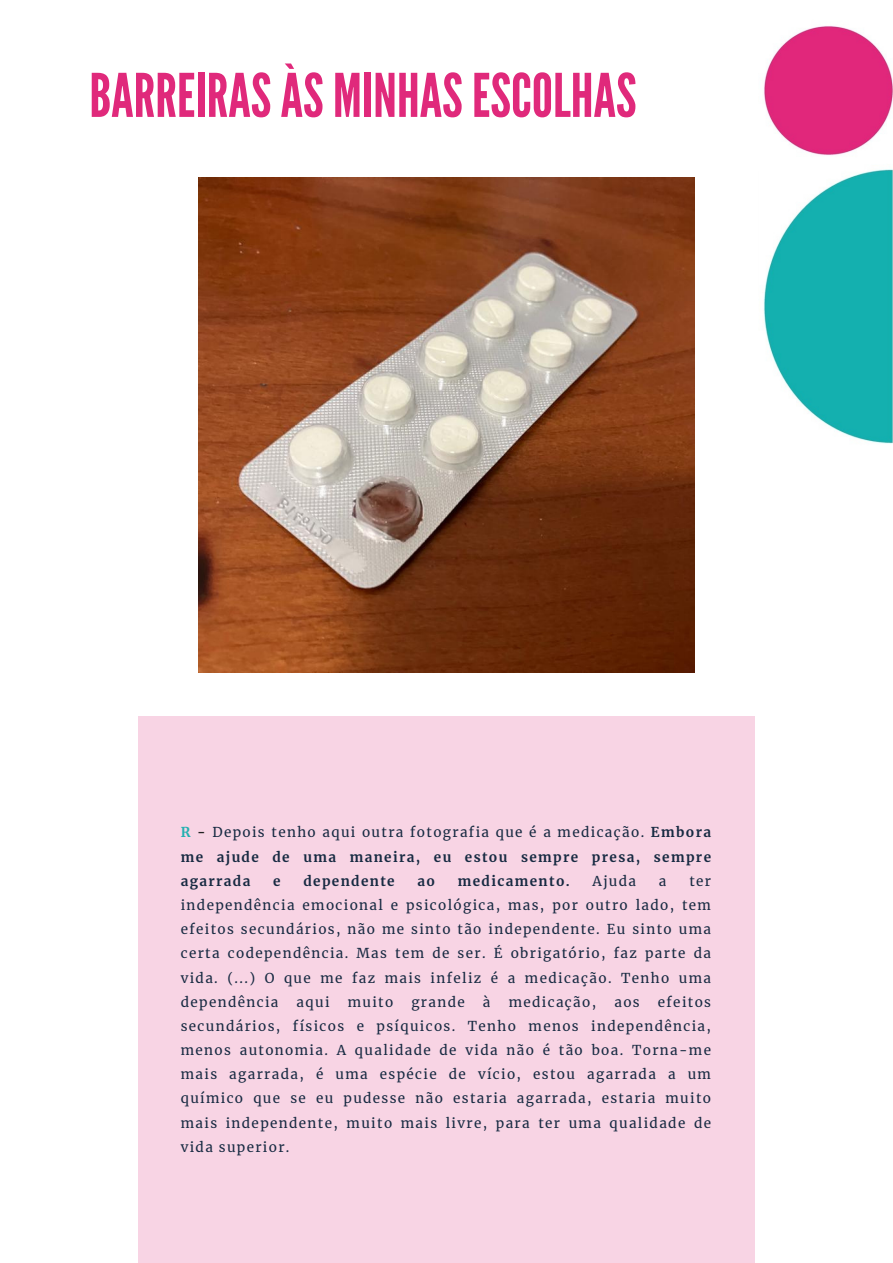
<style>
.page{position:relative;width:893px;height:1263px;background:#fff}
.page>*{position:absolute;margin:0;border:0;box-sizing:border-box;transform-origin:0 0}
.t1{font:60px "League Gothic";color:#e0297b}
.t2{font:13.5px/24.2px "Merriweather";letter-spacing:.1em;color:#172a42;text-align:justify}
.t3{font:700 13.5px/24.2px "Merriweather";letter-spacing:.1em;color:#172a42;text-align:justify}
.s1{color:#23b0b0}
.s2{color:#212121}
.s3{font-weight:400}
</style>
<div class="page">
<div style="left:138px;top:717px;width:617px;height:546px;background:#f8d4e4"></div>
<img style="left:763px;top:26px;width:130px;height:418px">
<img style="left:199px;top:177px;width:495px;height:496px">
<p class="t1" style="left:89px;top:61px;width:549px">BARREIRASÀS MINHASESCOLHAS</p>
<p class="t3" style="left:181px;top:820px;width:532px"><span class="s1">R</span> <span class="s2">-</span> <span class="s3">Depois tenho aqui outra fotografia que é a medicação.</span> Embora me ajude de uma maneira, eu estou sempre presa, sempre agarrada</p>
<p class="t3" style="left:273px;top:869px;width:9px">e</p>
<p class="t3" style="left:303px;top:869px;width:93px">dependente</p>
<p class="t3" style="left:417px;top:869px;width:19px">ao</p>
<p class="t3" style="left:458px;top:869px;width:113px">medicamento.</p>
<p class="t2" style="left:592px;top:869px;width:45px">Ajuda</p>
<p class="t2" style="left:659px;top:869px;width:9px">a</p>
<p class="t2" style="left:181px;top:869px;width:532px;text-indent:508px">ter independência emocional e psicológica, mas, por outro lado, tem efeitos secundários, não me sinto tão independente. Eu sinto uma certa codependência. Mas tem de ser. É obrigatório, faz parte da vida. (...) O que me faz mais infeliz é a medicação. Tenho uma dependência</p>
<p class="t2" style="left:297px;top:990px;width:34px">aqui</p>
<p class="t2" style="left:348px;top:990px;width:47px">muito</p>
<p class="t2" style="left:411px;top:990px;width:55px">grande</p>
<p class="t2" style="left:483px;top:990px;width:9px">à</p>
<p class="t2" style="left:509px;top:990px;width:89px">medicação,</p>
<p class="t2" style="left:614px;top:990px;width:27px">aos</p>
<p class="t2" style="left:181px;top:990px;width:532px;text-indent:477px">efeitos secundários, físicos e psíquicos. Tenho menos independência, menos autonomia. A qualidade de vida não é tão boa. Torna-me mais agarrada, é uma espécie de vício, estou agarrada a um químico que se eu pudesse não estaria agarrada, estaria muito mais independente, muito mais livre, para ter uma qualidade de vida superior.</p>
</div>
